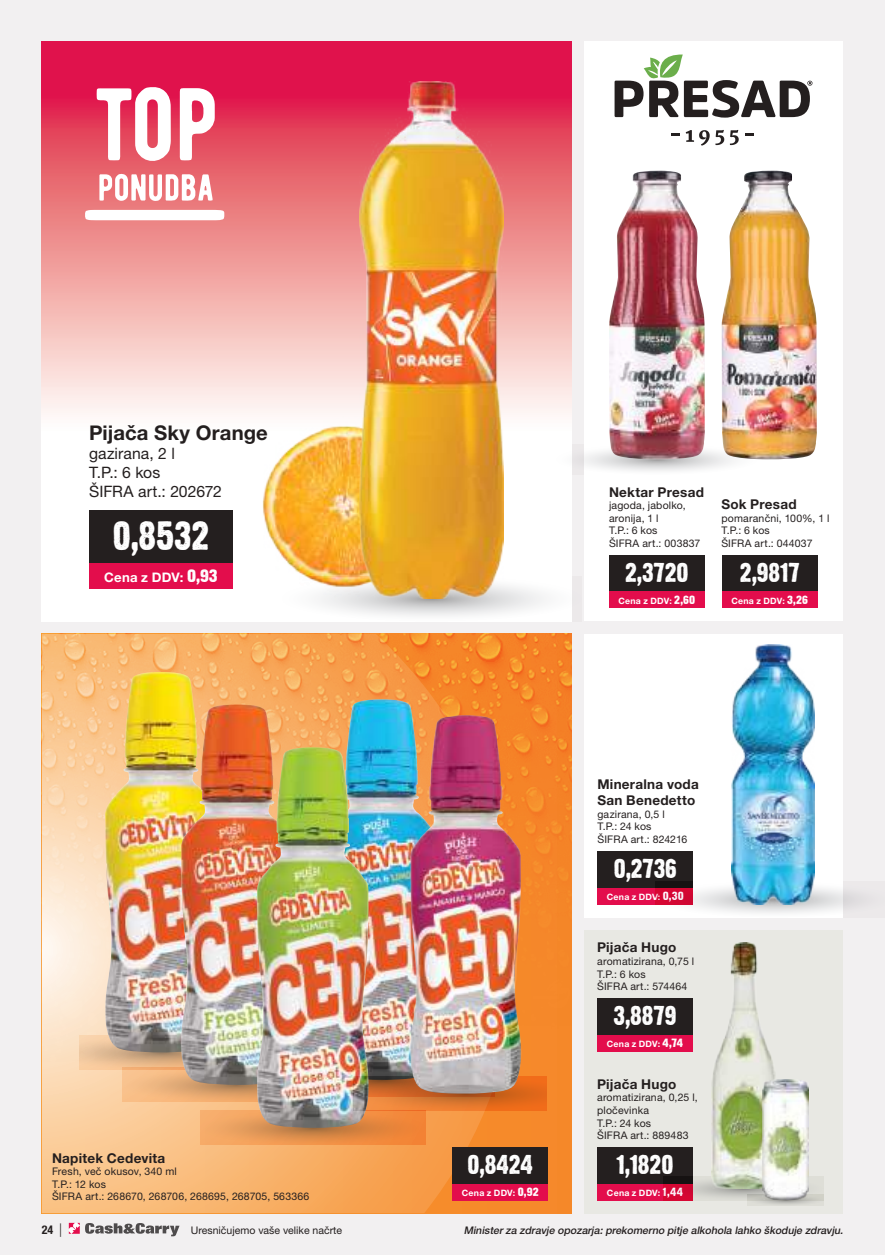
<style>
.page{position:relative;width:885px;height:1255px;background:#fff}
.page>*{position:absolute;margin:0;border:0;box-sizing:border-box;transform-origin:0 0}
.t1{font:36px "Dirty Headline";color:#fff}
.t2{font:24px "Dirty Headline";color:#fff}
.t3{font:700 20.25px "Helvetica Neue LT Pro";letter-spacing:.005em;color:#241f1f}
.t4{font:15.75px/18.9px "Helvetica Neue LT Pro";color:#241f1f}
.t5{font:700 13.5px/16.2px "Helvetica Neue LT Pro";letter-spacing:.02em;color:#241f1f}
.t6{font:700 13.2px "Helvetica Neue LT Pro";letter-spacing:.015em;color:#fff}
.t7{font:700 condensed 12px "Helvetica Neue LT Pro";color:#241f1f}
.t8{font:10.5px/12.6px "Helvetica Neue LT Pro";letter-spacing:.015em;color:#241f1f}
.t9{font:italic 500 10.5px "Helvetica Neue LT Pro";color:#241f1f}
.t10{font:700 8.7px "Helvetica Neue LT Pro";letter-spacing:.03em;color:#fff}
.s1{font-family:"Dirty Headline";font-weight:400;font-size:15.75px}
.s2{font-family:"Dirty Headline";font-weight:400;font-size:10.5px}
.s3{font-weight:300;font-stretch:normal;font-size:13.5px}
</style>
<div class="page">
<div style="left:0;top:0;width:884px;height:1254px;background:#f2f0f1"></div>
<svg style="left:69px;top:1222px;width:110px;height:14px"></svg>
<svg style="left:42px;top:42px;width:529px;height:579px"></svg>
<svg style="left:99px;top:174px;width:114px;height:28px"></svg>
<svg style="left:97px;top:86px;width:118px;height:78px"></svg>
<svg style="left:85px;top:210px;width:139px;height:10px"></svg>
<svg style="left:42px;top:1123px;width:475px;height:90px;background:#f8b16b"></svg>
<img style="left:42px;top:634px;width:529px;height:489px">
<div style="left:584px;top:42px;width:259px;height:579px;background:#fff"></div>
<div style="left:584px;top:634px;width:259px;height:283px;background:#fff"></div>
<div style="left:584px;top:929px;width:259px;height:284px;background:#e8e8e3"></div>
<div style="left:597px;top:998px;width:95px;height:36px;background:#241f1f"></div>
<div style="left:597px;top:1034px;width:95px;height:17px;background:#e30d4c"></div>
<div style="left:597px;top:1147px;width:95px;height:36px;background:#241f1f"></div>
<div style="left:597px;top:1183px;width:95px;height:17px;background:#e30d4c"></div>
<div style="left:89px;top:510px;width:144px;height:54px;background:#241f1f"></div>
<div style="left:89px;top:564px;width:144px;height:25px;background:#e30d4c"></div>
<div style="left:609px;top:555px;width:95px;height:36px;background:#241f1f"></div>
<div style="left:609px;top:591px;width:95px;height:17px;background:#e30d4c"></div>
<div style="left:721px;top:555px;width:96px;height:36px;background:#241f1f"></div>
<div style="left:721px;top:591px;width:96px;height:17px;background:#e30d4c"></div>
<svg style="left:671px;top:133px;width:8px;height:2px"></svg>
<svg style="left:685px;top:130px;width:24px;height:16px"></svg>
<svg style="left:715px;top:130px;width:23px;height:15px"></svg>
<svg style="left:745px;top:133px;width:8px;height:2px"></svg>
<svg style="left:614px;top:54px;width:198px;height:64px"></svg>
<img style="left:252px;top:416px;width:107px;height:182px">
<img style="left:105px;top:672px;width:112px;height:363px">
<img style="left:181px;top:704px;width:111px;height:331px">
<img style="left:711px;top:942px;width:64px;height:234px">
<svg style="left:663px;top:1176px;width:160px;height:29px"></svg>
<img style="left:762px;top:1078px;width:46px;height:121px">
<svg style="left:282px;top:576px;width:290px;height:45px"></svg>
<svg style="left:556px;top:444px;width:201px;height:30px"></svg>
<img style="left:359px;top:81px;width:145px;height:517px">
<img style="left:609px;top:171px;width:95px;height:288px">
<img style="left:721px;top:171px;width:96px;height:288px">
<img style="left:325px;top:699px;width:112px;height:336px">
<img style="left:257px;top:747px;width:112px;height:288px">
<img style="left:80px;top:1035px;width:466px;height:109px">
<img style="left:409px;top:715px;width:113px;height:378px">
<div style="left:452px;top:1147px;width:96px;height:36px;background:#241f1f"></div>
<div style="left:452px;top:1183px;width:96px;height:17px;background:#e30d4c"></div>
<div style="left:597px;top:851px;width:96px;height:36px;background:#241f1f"></div>
<div style="left:597px;top:887px;width:96px;height:17px;background:#e30d4c"></div>
<svg style="left:655px;top:881px;width:223px;height:32px"></svg>
<img style="left:731px;top:644px;width:83px;height:260px">
<h3 class="t3" style="left:89px;top:420px;width:180px">Pijača Sky Orange</h3>
<h3 class="t4" style="left:89px;top:444px;width:134px">gazirana, 2 l<br>T.P.: 6 kos<br>ŠIFRA art.: 202672</h3>
<p class="t5" style="left:609px;top:483px;width:96px">Nektar Presad</p>
<p class="t8" style="left:609px;top:499px;width:93px">jagoda, jabolko, aronija, 1 l<br>T.P.: 6 kos<br>ŠIFRA art.: 003837</p>
<p class="t5" style="left:721px;top:496px;width:77px">Sok Presad</p>
<p class="t8" style="left:721px;top:511px;width:110px">pomarančni, 100%, 1 l<br>T.P.: 6 kos<br>ŠIFRA art.: 044037</p>
<h1 class="t1" style="left:113px;top:511px;width:98px">0,8532</h1>
<p class="t6" style="left:104px;top:569px;width:115px">Cena z DDV: <span class="s1">0,93</span></p>
<h2 class="t2" style="left:625px;top:556px;width:65px">2,3720</h2>
<p class="t10" style="left:618px;top:595px;width:78px">Cena z DDV: <span class="s2">2,60</span></p>
<h2 class="t2" style="left:739px;top:556px;width:61px">2,9817</h2>
<p class="t10" style="left:731px;top:595px;width:78px">Cena z DDV: <span class="s2">3,26</span></p>
<p class="t5" style="left:597px;top:775px;width:103px">Mineralna voda<br>San Benedetto</p>
<p class="t8" style="left:597px;top:807px;width:91px">gazirana, 0,5 l<br>T.P.: 24 kos<br>ŠIFRA art.: 824216</p>
<h2 class="t2" style="left:613px;top:852px;width:65px">0,2736</h2>
<p class="t10" style="left:606px;top:891px;width:78px">Cena z DDV: <span class="s2">0,30</span></p>
<p class="t5" style="left:597px;top:939px;width:81px">Pijača Hugo</p>
<p class="t8" style="left:597px;top:954px;width:98px">aromatizirana, 0,75 l<br>T.P.: 6 kos<br>ŠIFRA art.: 574464</p>
<h2 class="t2" style="left:613px;top:999px;width:64px">3,8879</h2>
<p class="t10" style="left:606px;top:1038px;width:78px">Cena z DDV: <span class="s2">4,74</span></p>
<p class="t5" style="left:52px;top:1149px;width:115px">Napitek Cedevita</p>
<p class="t8" style="left:52px;top:1164px;width:259px">Fresh, več okusov, 340 ml<br>T.P.: 12 kos<br>ŠIFRA art.: 268670, 268706, 268695, 268705, 563366</p>
<p class="t7" style="left:42px;top:1222px;width:22px">24 <span class="s3">|</span></p>
<p class="t8" style="left:191px;top:1223px;width:153px">Uresničujemo vaše velike načrte</p>
<h2 class="t2" style="left:467px;top:1148px;width:67px">0,8424</h2>
<p class="t10" style="left:462px;top:1187px;width:78px">Cena z DDV: <span class="s2">0,92</span></p>
<p class="t5" style="left:597px;top:1075px;width:81px">Pijača Hugo</p>
<p class="t8" style="left:597px;top:1091px;width:102px">aromatizirana, 0,25 l, pločevinka<br>T.P.: 24 kos<br>ŠIFRA art.: 889483</p>
<h2 class="t2" style="left:616px;top:1148px;width:58px">1,1820</h2>
<p class="t10" style="left:607px;top:1187px;width:78px">Cena z DDV: <span class="s2">1,44</span></p>
<p class="t9" style="left:463px;top:1223px;width:383px">Minister za zdravje opozarja: prekomerno pitje alkohola lahko škoduje zdravju.</p>
</div>
